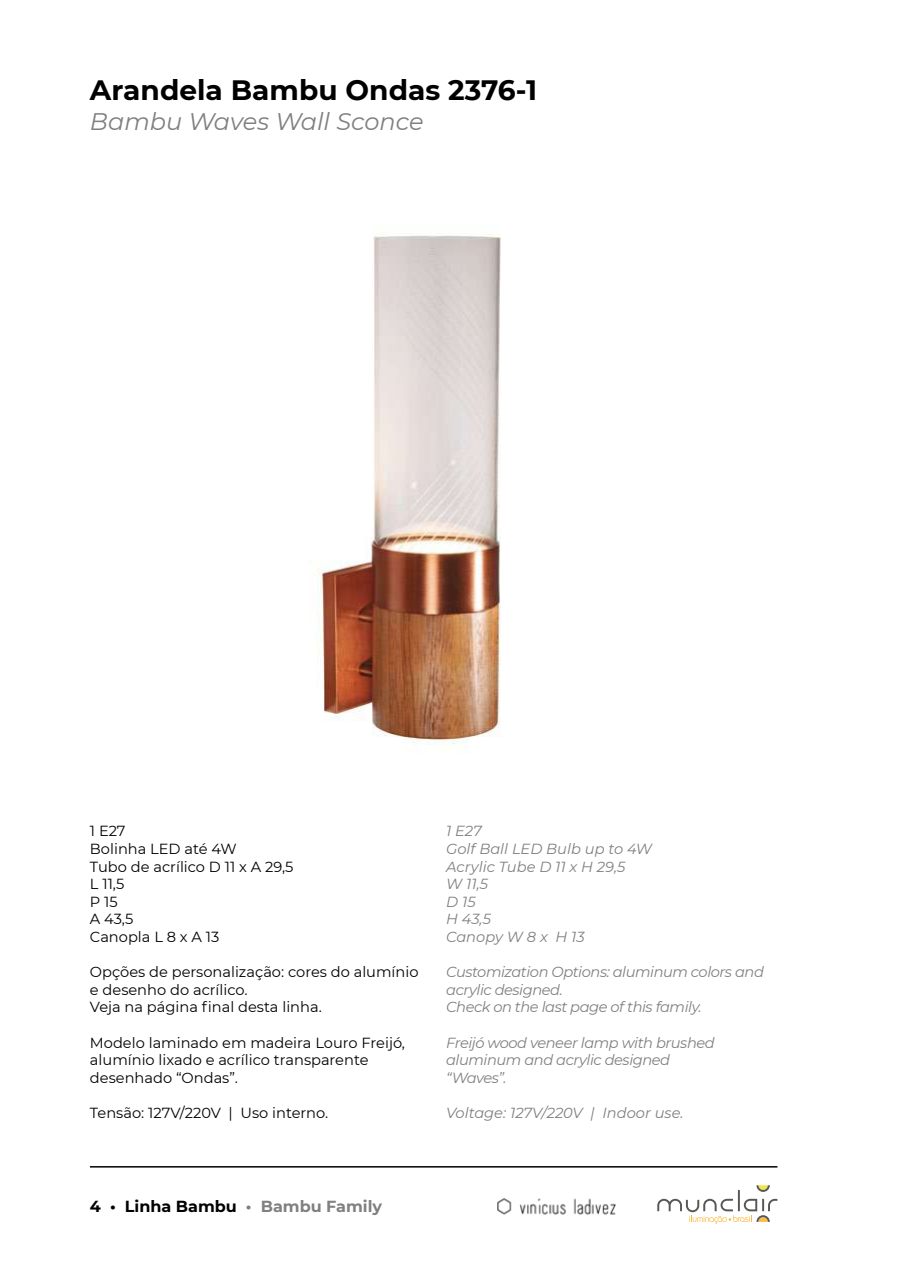
<style>
.page{position:relative;width:908px;height:1276px;background:#fff}
.page>*{position:absolute;margin:0;border:0;box-sizing:border-box;transform-origin:0 0}
.t1{font:700 28px "Montserrat";color:#000}
.t2{font:italic 24px "Montserrat";color:#808080}
.t3{font:700 16px "Montserrat";color:#000}
.t4{font:14.6px/17.6px "Montserrat";color:#000}
.t5{font:italic 14.6px/17.6px "Montserrat";letter-spacing:-.03em;color:#808080}
.t6{font:italic 14.6px/17.6px "Montserrat";color:#808080}
.s1{color:#808080}
</style>
<div class="page">
<hr style="left:90px;top:1166px;width:687px;height:1px;background:#000">
<svg style="left:657px;top:1185px;width:120px;height:38px"></svg>
<img style="left:497px;top:1198px;width:119px;height:17px">
<img style="left:309px;top:233px;width:192px;height:519px">
<h1 class="t1" style="left:90px;top:70px;width:448px">Arandela Bambu Ondas 2376-1</h1>
<h2 class="t2" style="left:90px;top:105px;width:335px">Bambu Waves Wall Sconce</h2>
<p class="t4" style="left:90px;top:822px;width:205px">1 E27<br>Bolinha LED até 4W<br>Tubo de acrílico D 11 x A 29,5<br>L 11,5<br>P 15<br>A 43,5<br>Canopla L 8 x A 13</p>
<p class="t4" style="left:90px;top:962px;width:330px">Opções de personalização: cores do alumínio e desenho do acrílico.<br>Veja na página final desta linha.</p>
<p class="t4" style="left:90px;top:1033px;width:316px">Modelo laminado em madeira Louro Freijó, alumínio lixado e acrílico transparente desenhado “Ondas”.</p>
<p class="t4" style="left:90px;top:1103px;width:240px">Tensão: 127V/220V | Uso interno.</p>
<p class="t6" style="left:446px;top:822px;width:207px">1 E27<br>Golf Ball LED Bulb up to 4W<br>Acrylic Tube D 11 x H 29,5<br>W 11,5<br>D 15<br>H 43,5<br>Canopy W 8 x H 13</p>
<p class="t5" style="left:446px;top:962px;width:319px">Customization Options: aluminum colors and acrylic designed.<br>Check on the last page of this family.</p>
<p class="t5" style="left:446px;top:1033px;width:270px">Freijó wood veneer lamp with brushed aluminum and acrylic designed “Waves”.</p>
<p class="t6" style="left:446px;top:1103px;width:239px">Voltage: 127V/220V | Indoor use.</p>
<p class="t3" style="left:90px;top:1194px;width:293px">4 • Linha Bambu <span class="s1">• Bambu Family</span></p>
</div>
